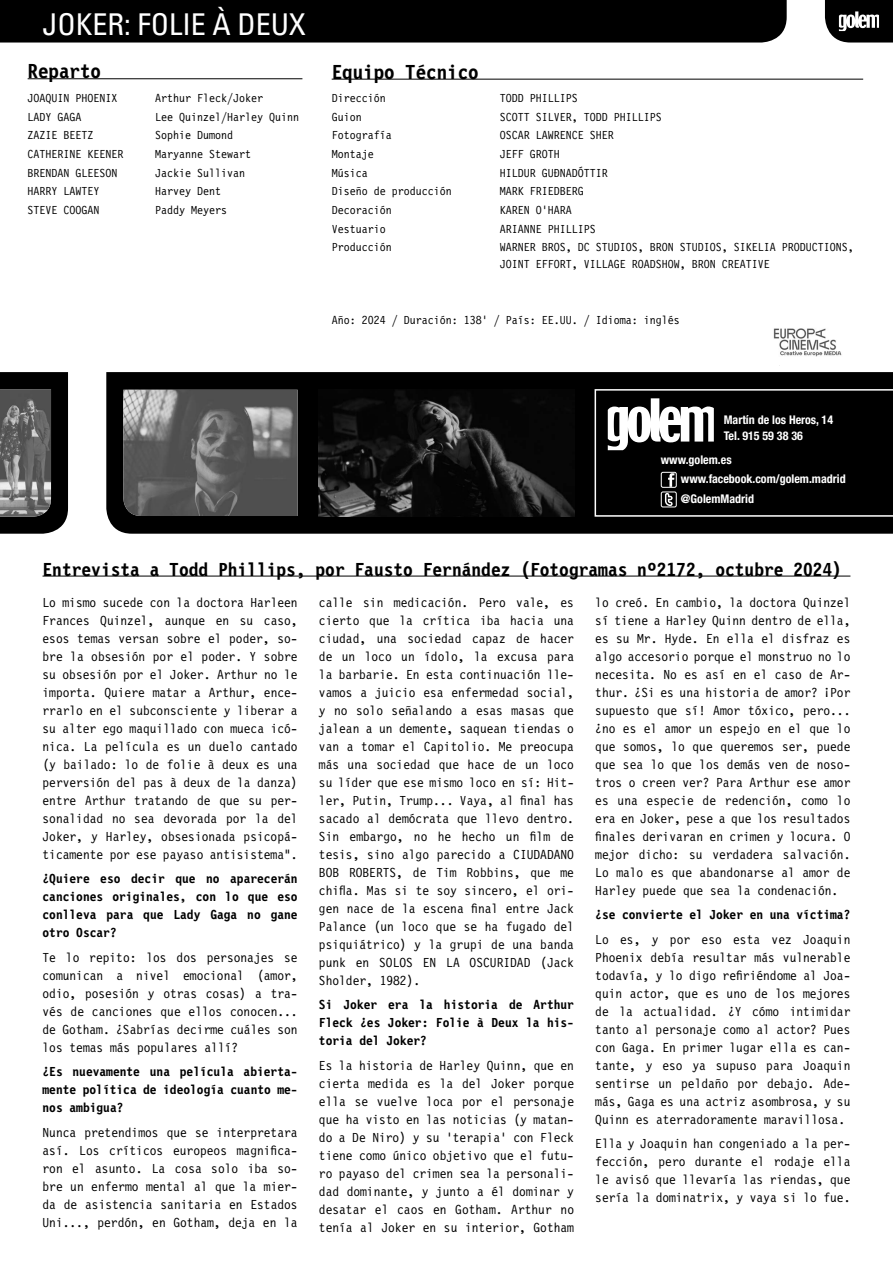
<style>
.page{position:relative;width:893px;height:1263px;background:#fff}
.page>*{position:absolute;margin:0;border:0;box-sizing:border-box;transform-origin:0 0}
.t1{font:condensed 30px "Univers";color:#fff}
.t2{font:700 21px "Letter Gothic 12 Pitch BT";color:#000}
.t3{font:700 19.5px "Letter Gothic 12 Pitch BT";color:#000}
.t4{font:13.5px/18px "Letter Gothic 12 Pitch BT";color:#000;text-align:justify}
.t5{font:700 13.5px/18px "Letter Gothic 12 Pitch BT";color:#000;text-align:justify}
.t6{font:12px/16.5px "Letter Gothic 12 Pitch BT";color:#000}
.t7{font:700 condensed 12px/19.5px "Helvetica Neue";color:#fff}
</style>
<div class="page">
<div style="left:106px;top:372px;width:787px;height:162px;background:#000"></div>
<div style="left:0;top:0;width:787px;height:43px;background:#000"></div>
<hr style="left:332px;top:79px;width:531px;height:1px;background:#000">
<hr style="left:43px;top:576px;width:807px;height:1px;background:#000">
<img style="left:123px;top:390px;width:175px;height:126px">
<img style="left:319px;top:390px;width:255px;height:126px">
<div style="left:0;top:372px;width:68px;height:162px;background:#000"></div>
<img style="left:0;top:389px;width:51px;height:128px">
<svg style="left:825px;top:0;width:68px;height:43px;background:#323232"></svg>
<svg style="left:595px;top:389px;width:298px;height:128px;background:#1c1c1c"></svg>
<img style="left:773px;top:328px;width:69px;height:29px">
<hr style="left:28px;top:78px;width:274px;height:1px;background:#000">
<h1 class="t1" style="left:43px;top:6px;width:265px">JOKER: FOLIE À DEUX</h1>
<h2 class="t2" style="left:28px;top:60px;width:75px">Reparto</h2>
<p class="t6" style="left:28px;top:90px;width:92px">JOAQUIN PHOENIX</p>
<p class="t6" style="left:155px;top:90px;width:109px">Arthur Fleck/Joker</p>
<p class="t6" style="left:28px;top:109px;width:56px">LADY GAGA</p>
<p class="t6" style="left:155px;top:109px;width:145px">Lee Quinzel/Harley Quinn</p>
<p class="t6" style="left:28px;top:127px;width:68px">ZAZIE BEETZ</p>
<p class="t6" style="left:155px;top:127px;width:79px">Sophie Dumond</p>
<p class="t6" style="left:28px;top:146px;width:98px">CATHERINE KEENER</p>
<p class="t6" style="left:155px;top:146px;width:97px">Maryanne Stewart</p>
<p class="t6" style="left:28px;top:165px;width:92px">BRENDAN GLEESON</p>
<p class="t6" style="left:155px;top:165px;width:91px">Jackie Sullivan</p>
<p class="t6" style="left:28px;top:183px;width:74px">HARRY LAWTEY</p>
<p class="t6" style="left:155px;top:183px;width:67px">Harvey Dent</p>
<p class="t6" style="left:28px;top:202px;width:74px">STEVE COOGAN</p>
<p class="t6" style="left:155px;top:202px;width:73px">Paddy Meyers</p>
<h2 class="t2" style="left:332px;top:61px;width:148px">Equipo Técnico</h2>
<p class="t6" style="left:332px;top:90px;width:56px">Dirección</p>
<p class="t6" style="left:500px;top:90px;width:79px">TODD PHILLIPS</p>
<p class="t6" style="left:332px;top:109px;width:31px">Guion</p>
<p class="t6" style="left:500px;top:109px;width:163px">SCOTT SILVER, TODD PHILLIPS</p>
<p class="t6" style="left:332px;top:127px;width:62px">Fotografía</p>
<p class="t6" style="left:500px;top:127px;width:115px">OSCAR LAWRENCE SHER</p>
<p class="t6" style="left:332px;top:146px;width:43px">Montaje</p>
<p class="t6" style="left:500px;top:146px;width:61px">JEFF GROTH</p>
<p class="t6" style="left:332px;top:165px;width:37px">Música</p>
<p class="t6" style="left:500px;top:165px;width:109px">HILDUR GUÐNADÓTTIR</p>
<p class="t6" style="left:332px;top:183px;width:122px">Diseño de producción</p>
<p class="t6" style="left:500px;top:183px;width:85px">MARK FRIEDBERG</p>
<p class="t6" style="left:332px;top:202px;width:62px">Decoración</p>
<p class="t6" style="left:500px;top:202px;width:73px">KAREN O’HARA</p>
<p class="t6" style="left:332px;top:221px;width:56px">Vestuario</p>
<p class="t6" style="left:500px;top:221px;width:97px">ARIANNE PHILLIPS</p>
<p class="t6" style="left:332px;top:239px;width:62px">Producción</p>
<p class="t6" style="left:500px;top:239px;width:355px">WARNER BROS, DC STUDIOS, BRON STUDIOS, SIKELIA PRODUCTIONS,<br>JOINT EFFORT, VILLAGE ROADSHOW, BRON CREATIVE</p>
<p class="t6" style="left:332px;top:312px;width:350px">Año: 2024 / Duración: 138’ / País: EE.UU. / Idioma: inglés</p>
<p class="t7" style="left:724px;top:411px;width:111px;line-height:16.5px">Martín de los Heros, 14<br>Tel. 915 59 38 36</p>
<p class="t7" style="left:681px;top:450px;width:166px;text-indent:-20px">www.golem.es www.facebook.com/golem.madrid @GolemMadrid</p>
<h3 class="t3" style="left:43px;top:558px;width:801px">Entrevista a Todd Phillips, por Fausto Fernández (Fotogramas nº2172, octubre 2024)</h3>
<p class="t4" style="left:43px;top:594px;width:257px">Lo mismo sucede con la doctora Harleen Frances Quinzel, aunque en su caso, esos temas versan sobre el poder, so&shy;bre la obsesión por el poder. Y sobre su obsesión por el Joker. Arthur no le importa. Quiere matar a Arthur, ence&shy;rrarlo en el subconsciente y liberar a su alter ego maquillado con mueca icó&shy;nica. La película es un duelo cantado (y bailado: lo de folie à deux es una perversión del pas à deux de la danza) entre Arthur tratando de que su per&shy;sonalidad no sea devorada por la del Joker, y Harley, obsesionada psicopá&shy;ticamente por ese payaso antisistema”.</p>
<p class="t5" style="left:43px;top:870px;width:257px">¿Quiere eso decir que no aparecerán canciones originales, con lo que eso conlleva para que Lady Gaga no gane otro Oscar?</p>
<p class="t4" style="left:43px;top:949px;width:257px">Te lo repito: los dos personajes se comunican a nivel emocional (amor, odio, posesión y otras cosas) a tra&shy;vés de canciones que ellos conocen... de Gotham. ¿Sabrías decirme cuáles son los temas más populares allí?</p>
<p class="t5" style="left:43px;top:1063px;width:257px">¿Es nuevamente una película abierta&shy;mente política de ideología cuanto me&shy;nos ambigua?</p>
<p class="t4" style="left:43px;top:1123px;width:257px">Nunca pretendimos que se interpretara así. Los críticos europeos magnifica&shy;ron el asunto. La cosa solo iba so&shy;bre un enfermo mental al que la mier&shy;da de asistencia sanitaria en Estados Uni..., perdón, en Gotham, deja en la</p>
<p class="t4" style="left:319px;top:594px;width:257px">calle sin medicación. Pero vale, es cierto que la crítica iba hacia una ciudad, una sociedad capaz de hacer de un loco un ídolo, la excusa para la barbarie. En esta continuación lle&shy;vamos a juicio esa enfermedad social, y no solo señalando a esas masas que jalean a un demente, saquean tiendas o van a tomar el Capitolio. Me preocupa más una sociedad que hace de un loco su líder que ese mismo loco en sí: Hit&shy;ler, Putin, Trump... Vaya, al final has sacado al demócrata que llevo dentro.<br>Sin embargo, no he hecho un film de tesis, sino algo parecido a CIUDADANO BOB ROBERTS, de Tim Robbins, que me chifla. Mas si te soy sincero, el ori&shy;gen nace de la escena final entre Jack Palance (un loco que se ha fugado del psiquiátrico) y la grupi de una banda punk en SOLOS EN LA OSCURIDAD (Jack Sholder, 1982).</p>
<p class="t5" style="left:319px;top:996px;width:257px">Si Joker era la historia de Arthur Fleck ¿es Joker: Folie à Deux la his&shy;toria del Joker?</p>
<p class="t4" style="left:319px;top:1056px;width:257px">Es la historia de Harley Quinn, que en cierta medida es la del Joker porque ella se vuelve loca por el personaje que ha visto en las noticias (y matan&shy;do a De Niro) y su ‘terapia’ con Fleck tiene como único objetivo que el futu&shy;ro payaso del crimen sea la personali&shy;dad dominante, y junto a él dominar y desatar el caos en Gotham. Arthur no tenía al Joker en su interior, Gotham</p>
<p class="t4" style="left:595px;top:594px;width:257px">lo creó. En cambio, la doctora Quinzel sí tiene a Harley Quinn dentro de ella, es su Mr. Hyde. En ella el disfraz es algo accesorio porque el monstruo no lo necesita. No es así en el caso de Ar&shy;thur. ¿Si es una historia de amor? ¡Por supuesto que sí! Amor tóxico, pero... ¿no es el amor un espejo en el que lo que somos, lo que queremos ser, puede que sea lo que los demás ven de noso&shy;tros o creen ver? Para Arthur ese amor es una especie de redención, como lo era en Joker, pese a que los resultados finales derivaran en crimen y locura. O mejor dicho: su verdadera salvación.<br>Lo malo es que abandonarse al amor de Harley puede que sea la condenación.</p>
<p class="t5" style="left:595px;top:906px;width:257px">¿se convierte el Joker en una víctima?</p>
<p class="t4" style="left:595px;top:930px;width:257px">Lo es, y por eso esta vez Joaquin Phoenix debía resultar más vulnerable todavía, y lo digo refiriéndome al Joa&shy;quin actor, que es uno de los mejores de la actualidad. ¿Y cómo intimidar tanto al personaje como al actor? Pues con Gaga. En primer lugar ella es can&shy;tante, y eso ya supuso para Joaquin sentirse un peldaño por debajo. Ade&shy;más, Gaga es una actriz asombrosa, y su Quinn es aterradoramente maravillosa.</p>
<p class="t4" style="left:595px;top:1135px;width:257px">Ella y Joaquin han congeniado a la per&shy;fección, pero durante el rodaje ella le avisó que llevaría las riendas, que sería la dominatrix, y vaya si lo fue.</p>
</div>
